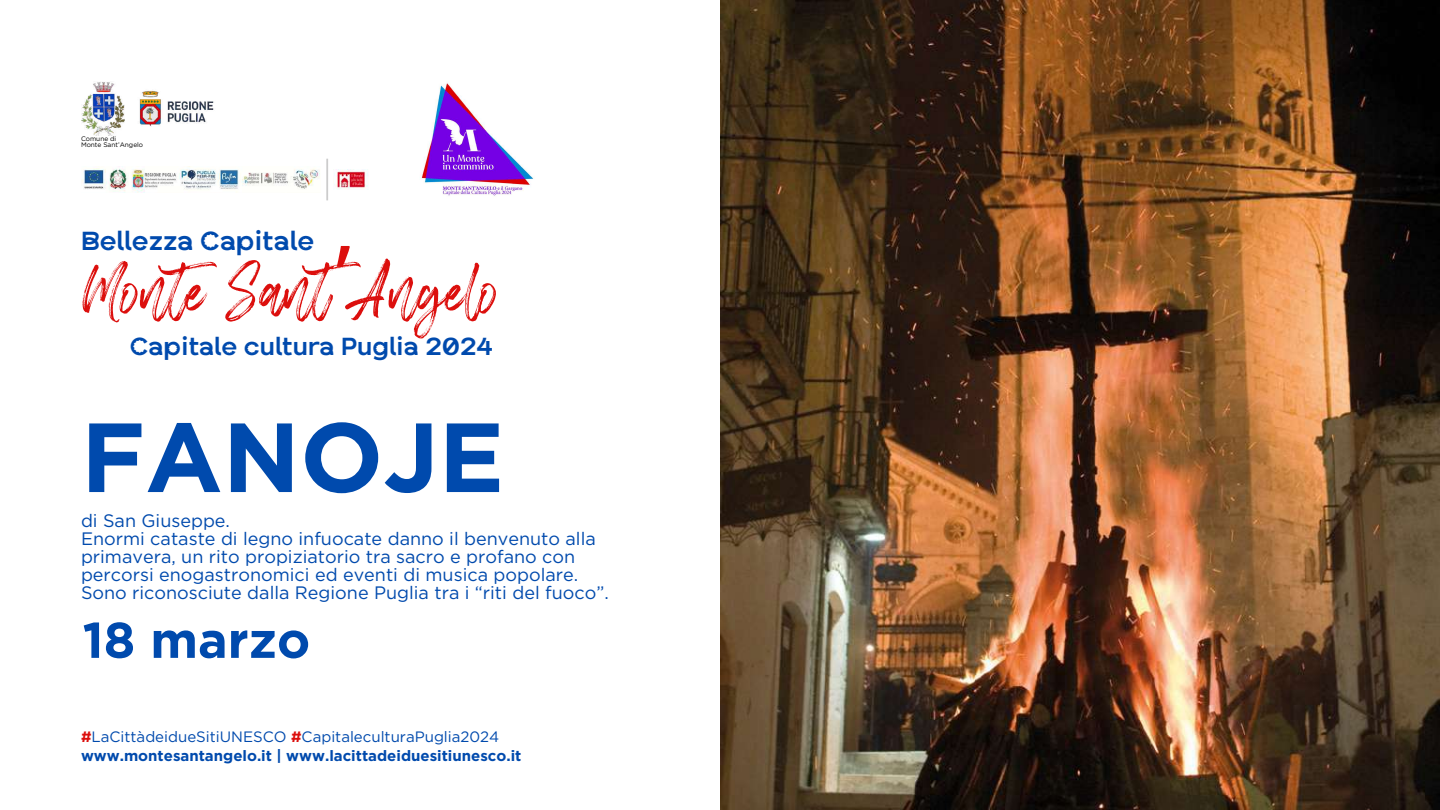
<style>
.page{position:relative;width:1440px;height:810px;background:#fff}
.page>*{position:absolute;margin:0;border:0;box-sizing:border-box;transform-origin:0 0}
.t1{font:700 98px "Gotham";color:#004aad}
.t2{font:85.4px "Chelistine Script";color:#dc0f0d}
.t3{font:700 50.2px "Gotham";color:#004aad}
.t4{font:600 26.1px "BECOM Edisplay";color:#004aad}
.t5{font:600 24.6px "BECOM Edisplay";color:#004aad}
.t6{font:18px/18px "Gotham";color:#004aad}
.t7{font:700 15px/18.8px "Gotham";color:#004aad}
.t8{font:6.6px/5.5px "Gotham";color:#000}
.s1{font-family:"Noto Sans Gurmukhi"}
.s2{color:#dc0f0d}
.s3{font-weight:400}
</style>
<div class="page">
<img style="left:421px;top:83px;width:113px;height:113px">
<img style="left:81px;top:82px;width:43px;height:54px">
<img style="left:139px;top:91px;width:75px;height:35px">
<img style="left:334px;top:170px;width:34px;height:19px">
<hr style="left:326px;top:159px;width:2px;height:41px;background:#000">
<img style="left:82px;top:166px;width:238px;height:27px">
<img style="left:720px;top:0;width:720px;height:810px">
<p class="t8" style="left:81px;top:136px;width:64px">Comune di<br>Monte Sant’Angelo</p>
<h3 class="t4" style="left:81px;top:229px;width:235px">Bellezza Capitale</h3>
<h2 class="t2" style="left:82px;top:247px;width:418px">Monte Sant<span class="s1">’</span>Angelo</h2>
<h3 class="t5" style="left:130px;top:335px;width:364px">Capitale cultura Puglia 2024</h3>
<h1 class="t1" style="left:81px;top:414px;width:425px">FANOJE</h1>
<p class="t6" style="left:81px;top:512px;width:529px">di San Giuseppe.<br>Enormi cataste di legno infuocate danno il benvenuto alla primavera, un rito propiziatorio tra sacro e profano con percorsi enogastronomici ed eventi di musica popolare.<br>Sono riconosciute dalla Regione Puglia tra i “riti del fuoco”.</p>
<h3 class="t3" style="left:82px;top:618px;width:229px">18 marzo</h3>
<p class="t7" style="left:81px;top:728px;width:442px"><span class="s2">#</span><span class="s3">LaCittàdeidueSitiUNESCO</span> <span class="s2">#</span><span class="s3">CapitaleculturaPuglia2024 </span>www.montesantangelo.it | www.lacittadeiduesitiunesco.it</p>
</div>
